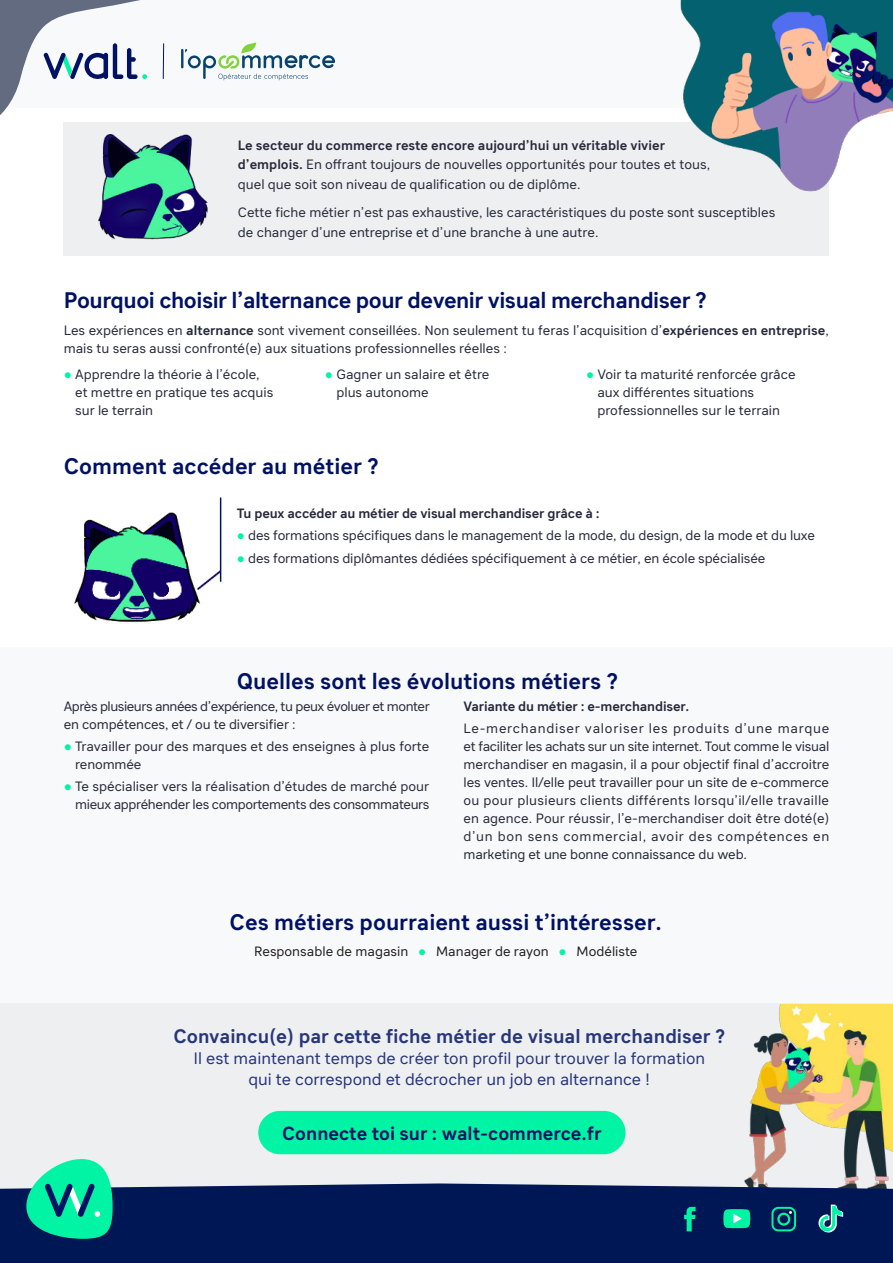
<style>
.page{position:relative;width:893px;height:1263px;background:#fff}
.page>*{position:absolute;margin:0;border:0;box-sizing:border-box;transform-origin:0 0}
.t1{font:700 22.5px "Sebino";color:#011163}
.t2{font:700 22.5px "Sebino";letter-spacing:-.02em;color:#011163}
.t3{font:700 19.5px "Sebino";color:#27357a}
.t4{font:700 18.9px "Sebino";color:#011163}
.t5{font:16.5px/20.9px "Sebino";color:#27357a;text-align:center}
.t6{font:13.5px/18px "Sebino";color:#262b3c}
.t7{font:13.5px/18px "Sebino";letter-spacing:-.025em;color:#262b3c;text-align:right}
.t8{font:13.5px/18px "Sebino";letter-spacing:-.035em;color:#262b3c}
.t9{font:700 13.5px "Sebino";letter-spacing:-.01em;color:#262b3c}
.t10{font:13.5px "Sebino";color:#231f20}
.s1{font-weight:700}
.s2{font-family:"Impact";color:#00f4a3}
</style>
<div class="page">
<div style="left:0;top:0;width:893px;height:107px;background:#f8f9fa"></div>
<div style="left:0;top:1003px;width:893px;height:185px;background:#eeeff1"></div>
<div style="left:0;top:872px;width:893px;height:161px;background:#f8f9fa"></div>
<div style="left:0;top:647px;width:893px;height:225px;background:#f8f9fa"></div>
<img style="left:745px;top:1004px;width:148px;height:179px">
<div style="left:64px;top:122px;width:765px;height:134px;background:#eeeff1"></div>
<img style="left:98px;top:136px;width:110px;height:104px">
<div style="left:0;top:1183px;width:893px;height:80px;background:#001755"></div>
<img style="left:680px;top:0;width:213px;height:192px">
<svg style="left:26px;top:1159px;width:87px;height:80px;background:#23cfa3"></svg>
<svg style="left:684px;top:1207px;width:12px;height:24px"></svg>
<svg style="left:771px;top:1207px;width:25px;height:24px"></svg>
<svg style="left:818px;top:1204px;width:25px;height:28px"></svg>
<svg style="left:723px;top:1209px;width:27px;height:19px"></svg>
<svg style="left:0;top:0;width:335px;height:136px"></svg>
<img style="left:74px;top:499px;width:146px;height:124px">
<hr style="left:220px;top:497px;width:1px;height:85px;background:#011163">
<div style="left:258px;top:1111px;width:367px;height:43px;background:#00f4a3;border-radius:22px"></div>
<p class="t6" style="left:238px;top:135px;width:474px;line-height:19.8px"><span class="s1">Le secteur du commerce reste encore aujourd’hui un véritable vivier d’emplois.</span> En offrant toujours de nouvelles opportunités pour toutes et tous, quel que soit son niveau de qualification ou de diplôme.</p>
<p class="t6" style="left:238px;top:203px;width:539px;line-height:19.8px">Cette fiche métier n’est pas exhaustive, les caractéristiques du poste sont susceptibles de changer d’une entreprise et d’une branche à une autre.</p>
<h1 class="t2" style="left:64px;top:288px;width:644px">Pourquoi choisir l’alternance pour devenir visual merchandiser ?</h1>
<p class="t6" style="left:64px;top:321px;width:767px">Les expériences en <span class="s1">alternance</span> sont vivement conseillées. Non seulement tu feras l’acquisition d’<span class="s1">expériences en entreprise</span>, mais tu seras aussi confronté(e) aux situations professionnelles réelles :</p>
<p class="t6" style="left:75px;top:366px;width:200px;text-indent:-11px"><span class="s2">●</span> Apprendre la théorie à l’école, et mettre en pratique tes acquis sur le terrain</p>
<p class="t6" style="left:336px;top:366px;width:155px;text-indent:-11px"><span class="s2">●</span> Gagner un salaire et être plus autonome</p>
<p class="t6" style="left:597px;top:366px;width:200px;text-indent:-11px"><span class="s2">●</span> Voir ta maturité renforcée grâce aux différentes situations professionnelles sur le terrain</p>
<h1 class="t1" style="left:64px;top:454px;width:317px">Comment accéder au métier ?</h1>
<p class="t9" style="left:237px;top:506px;width:364px">Tu peux accéder au métier de visual merchandiser grâce à :</p>
<p class="t6" style="left:237px;top:527px;width:580px"><span class="s2">●</span> des formations spécifiques dans le management de la mode, du design, de la mode et du luxe</p>
<p class="t6" style="left:237px;top:549px;width:530px"><span class="s2">●</span> des formations diplômantes dédiées spécifiquement à ce métier, en école spécialisée</p>
<h1 class="t1" style="left:237px;top:668px;width:383px">Quelles sont les évolutions métiers ?</h1>
<p class="t8" style="left:64px;top:697px;width:367px">Après plusieurs années d’expérience, tu peux évoluer et monter en compétences, et / ou te diversifier :</p>
<p class="t6" style="left:75px;top:738px;width:356px;text-indent:-11px"><span class="s2">●</span> Travailler pour des marques et des enseignes à plus forte renommée</p>
<p class="t7" style="left:64px;top:778px;width:367px"><span class="s2">●</span> Te spécialiser vers la réalisation d’études de marché pour mieux appréhender les comportements des consommateurs</p>
<p class="t9" style="left:463px;top:699px;width:227px">Variante du métier : e-merchandiser.</p>
<p class="t6" style="left:463px;top:720px;width:367px;text-align:justify">Le-merchandiser valoriser les produits d’une marque et faciliter les achats sur un site internet. Tout comme le visual merchandiser en magasin, il a pour objectif final d’accroitre les ventes. Il/elle peut travailler pour un site de e-commerce ou pour plusieurs clients différents lorsqu’il/elle travaille en agence. Pour réussir, l’e-merchandiser doit être doté(e) d’un bon sens commercial, avoir des compétences en marketing et une bonne connaissance du web.</p>
<h1 class="t1" style="left:230px;top:910px;width:434px">Ces métiers pourraient aussi t’intéresser.</h1>
<p class="t10" style="left:254px;top:944px;width:385px">Responsable de magasin <span class="s2">●</span> Manager de rayon <span class="s2">●</span> Modéliste</p>
<h2 class="t3" style="left:173px;top:1025px;width:553px">Convaincu(e) par cette fiche métier de visual merchandiser ?</h2>
<p class="t5" style="left:193px;top:1048px;width:513px">Il est maintenant temps de créer ton profil pour trouver la formation qui te correspond et décrocher un job en alternance !</p>
<h3 class="t4" style="left:282px;top:1123px;width:321px">Connecte toi sur : walt-commerce.fr</h3>
</div>
